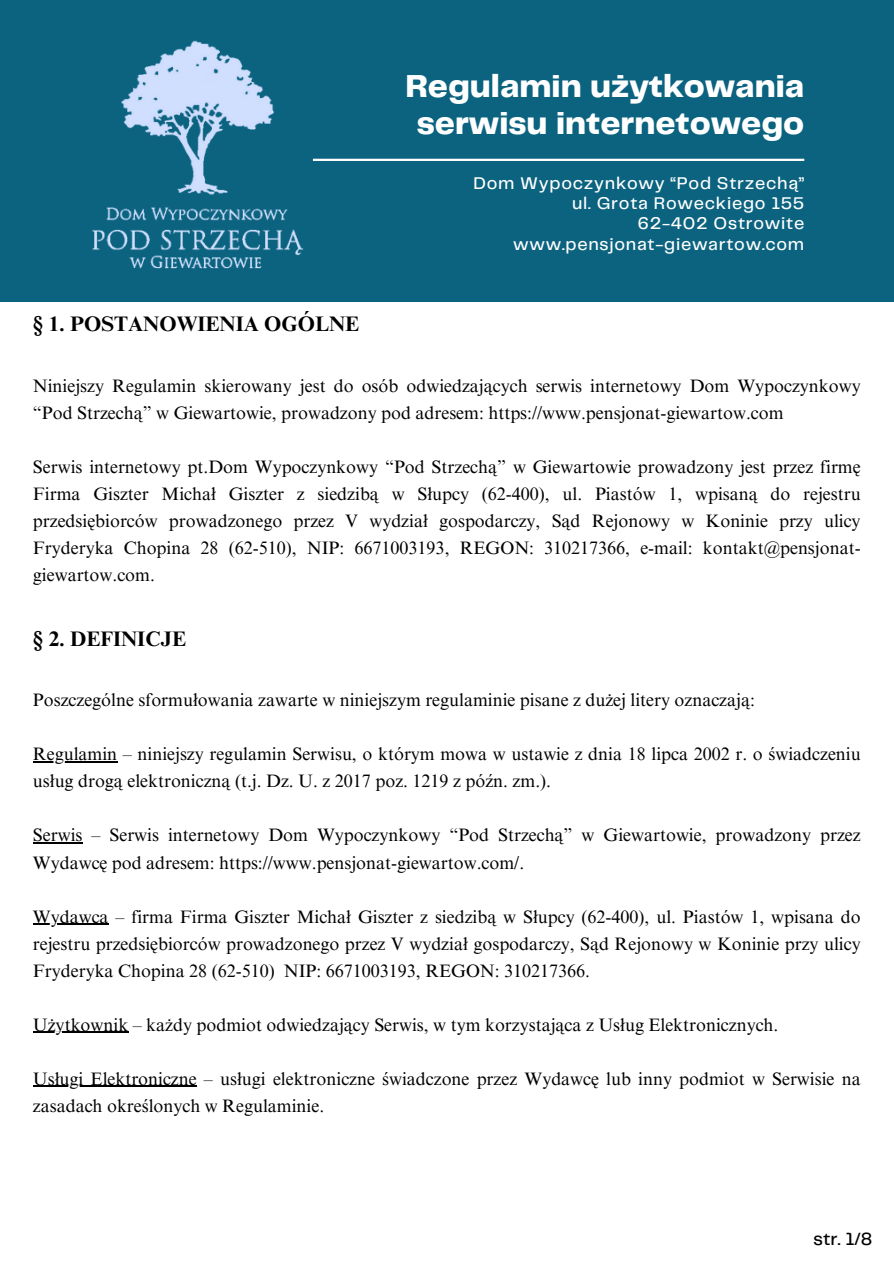
<style>
.page{position:relative;width:894px;height:1264px;background:#fff}
.page>*{position:absolute;margin:0;border:0;box-sizing:border-box;transform-origin:0 0}
.t1{font:800 33px/37.2px "Telegraf";color:#fff;text-align:center}
.t2{font:700 21px "Times NRMT Pro";color:#000}
.t3{font:500 18.3px "Telegraf";color:#000001}
.t4{font:18px/27px "Times NRMT Pro";color:#000}
.t5{font:500 17.55px/20.2px "Telegraf";letter-spacing:.04em;color:#fff;text-align:right}
</style>
<div class="page">
<div style="left:0;top:0;width:893px;height:301px;background:#0b6380"></div>
<hr style="left:313px;top:159px;width:491px;height:2px;background:#fff">
<img style="left:92px;top:40px;width:235px;height:229px">
<hr style="left:33px;top:761px;width:84px;height:1px;background:#000">
<hr style="left:33px;top:842px;width:49px;height:1px;background:#000">
<hr style="left:33px;top:923px;width:76px;height:1px;background:#000">
<hr style="left:33px;top:1031px;width:95px;height:1px;background:#000">
<hr style="left:33px;top:1085px;width:164px;height:1px;background:#000">
<h2 class="t2" style="left:33px;top:316px;width:328px">§ 1. POSTANOWIENIA OGÓLNE</h2>
<h1 class="t1" style="left:405px;top:69px;width:400px">Regulamin użytkowania serwisu internetowego</h1>
<h3 class="t5" style="left:473px;top:174px;width:332px">Dom Wypoczynkowy “Pod Strzechą” ul. Grota Roweckiego 155<br>62-402 Ostrowite www.pensjonat-giewartow.com</h3>
<p class="t4" style="left:33px;top:374px;width:829px">Niniejszy Regulamin skierowany jest do osób odwiedzających serwis internetowy Dom Wypoczynkowy “Pod Strzechą” w Giewartowie, prowadzony pod adresem: https://www.pensjonat-giewartow.com</p>
<p class="t4" style="left:33px;top:455px;width:829px;text-align:justify">Serwis internetowy pt.Dom Wypoczynkowy “Pod Strzechą” w Giewartowie prowadzony jest przez firmę Firma Giszter Michał Giszter z siedzibą w Słupcy (62-400), ul. Piastów 1, wpisaną do rejestru przedsiębiorców prowadzonego przez V wydział gospodarczy, Sąd Rejonowy w Koninie przy ulicy Fryderyka Chopina 28 (62-510), NIP: 6671003193, REGON: 310217366, e-mail: kontakt@pensjonat&shy;giewartow.com.</p>
<p class="t2" style="left:33px;top:630px;width:155px">§ 2. DEFINICJE</p>
<p class="t4" style="left:33px;top:689px;width:723px">Poszczególne sformułowania zawarte w niniejszym regulaminie pisane z dużej litery oznaczają:</p>
<p class="t4" style="left:33px;top:743px;width:829px">Regulamin – niniejszy regulamin Serwisu, o którym mowa w ustawie z dnia 18 lipca 2002 r. o świadczeniu usług drogą elektroniczną (t.j. Dz. U. z 2017 poz. 1219 z późn. zm.).</p>
<p class="t4" style="left:33px;top:824px;width:829px">Serwis – Serwis internetowy Dom Wypoczynkowy “Pod Strzechą” w Giewartowie, prowadzony przez<br>Wydawcę pod adresem: https://www.pensjonat-giewartow.com/.</p>
<p class="t4" style="left:33px;top:905px;width:829px;text-align:justify">Wydawca – firma Firma Giszter Michał Giszter z siedzibą w Słupcy (62-400), ul. Piastów 1, wpisana do rejestru przedsiębiorców prowadzonego przez V wydział gospodarczy, Sąd Rejonowy w Koninie przy ulicy Fryderyka Chopina 28 (62-510) NIP: 6671003193, REGON: 310217366.</p>
<p class="t4" style="left:33px;top:1013px;width:746px">Użytkownik – każdy podmiot odwiedzający Serwis, w tym korzystająca z Usług Elektronicznych.</p>
<h3 class="t4" style="left:33px;top:1067px;width:829px">Usługi Elektroniczne – usługi elektroniczne świadczone przez Wydawcę lub inny podmiot w Serwisie na zasadach określonych w Regulaminie.</h3>
<h2 class="t3" style="left:813px;top:1231px;width:60px">str. 1/8</h2>
</div>
